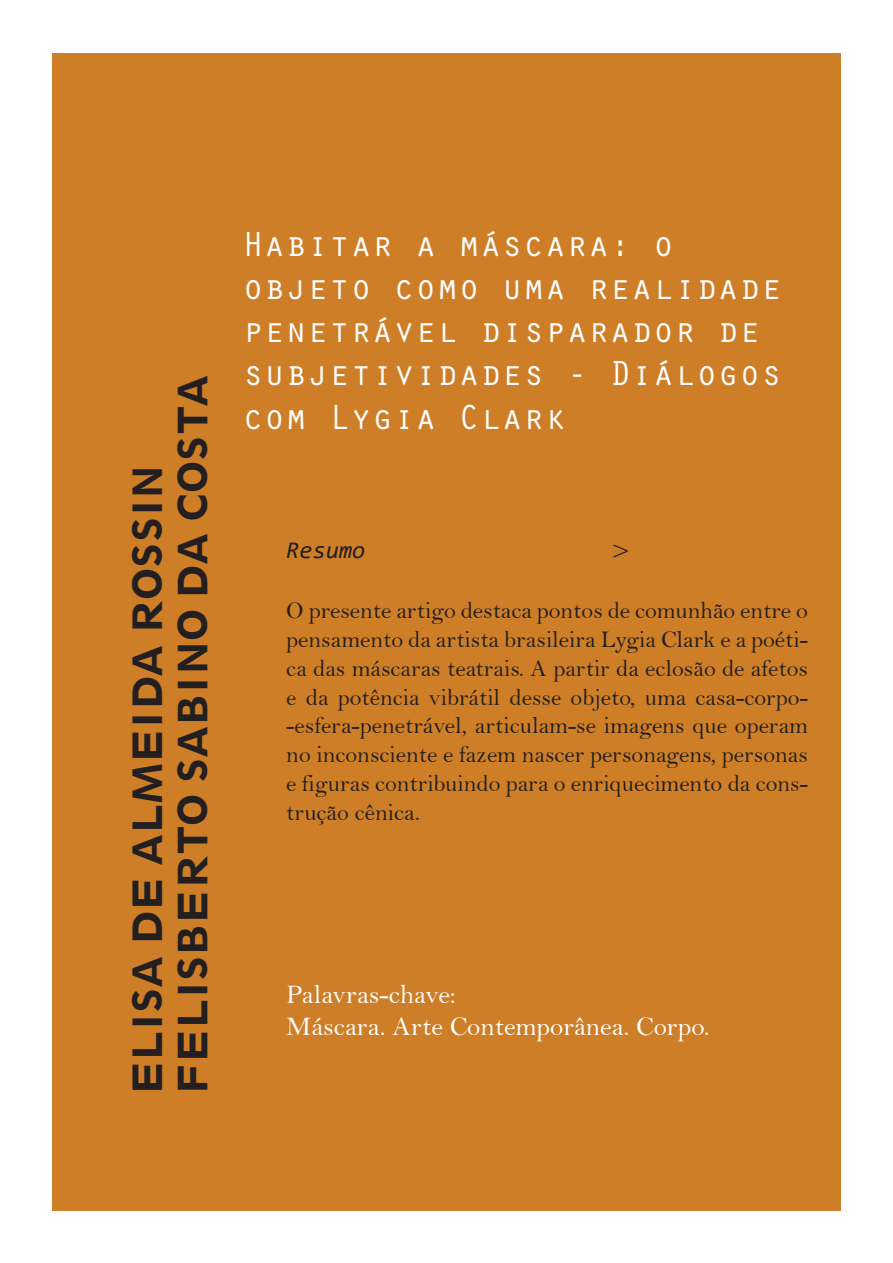
<style>
.page{position:relative;width:893px;height:1263px;background:#fff}
.page>*{position:absolute;margin:0;border:0;box-sizing:border-box;transform-origin:0 0}
.t1{font:800 37.8px/45.3px "Geometric 212 BT";color:#231f20}
.t2{font:36px/43.2px "Orator Std";color:#fff}
.t3{font:27px/32.4px "Bell";color:#fff}
.t4{font:27px "Bell";color:#231f20}
.t5{font:24px/28.8px "Bell";color:#231f20;text-align:justify}
.t6{font:italic 24px "Consolas";color:#231f20}
</style>
<div class="page">
<div style="left:52px;top:53px;width:789px;height:1158px;background:#cd7e27"></div>
<h1 class="t1" style="left:125px;top:1095px;width:722px;rotate:-90deg">Elisa de Alme ida Rossin<br>Fe lisberto Sabino da Costa</h1>
<h2 class="t2" style="left:242px;top:221px;width:542px">Habitar a máscara: o objeto como uma realidade penetrável disparador de subjetividades - Diálogos com Lygia Clark</h2>
<p class="t6" style="left:286px;top:534px;width:81px">Resumo</p>
<p class="t4" style="left:612px;top:533px;width:20px">&gt;</p>
<p class="t5" style="left:286px;top:596px;width:523px">O presente artigo destaca pontos de comunhão entre o pensamento da artista brasileira Lygia Clark e a poéti&shy;ca das máscaras teatrais. A partir da eclosão de afetos e da potência vibrátil desse objeto, uma casa-corpo--esfera-penetrável, articulam-se imagens que operam no inconsciente e fazem nascer personagens, personas e figuras contribuindo para o enriquecimento da cons&shy;trução cênica.</p>
<p class="t3" style="left:286px;top:978px;width:425px">Palavras-chave:<br>Máscara. Arte Contemporânea. Corpo.</p>
</div>
